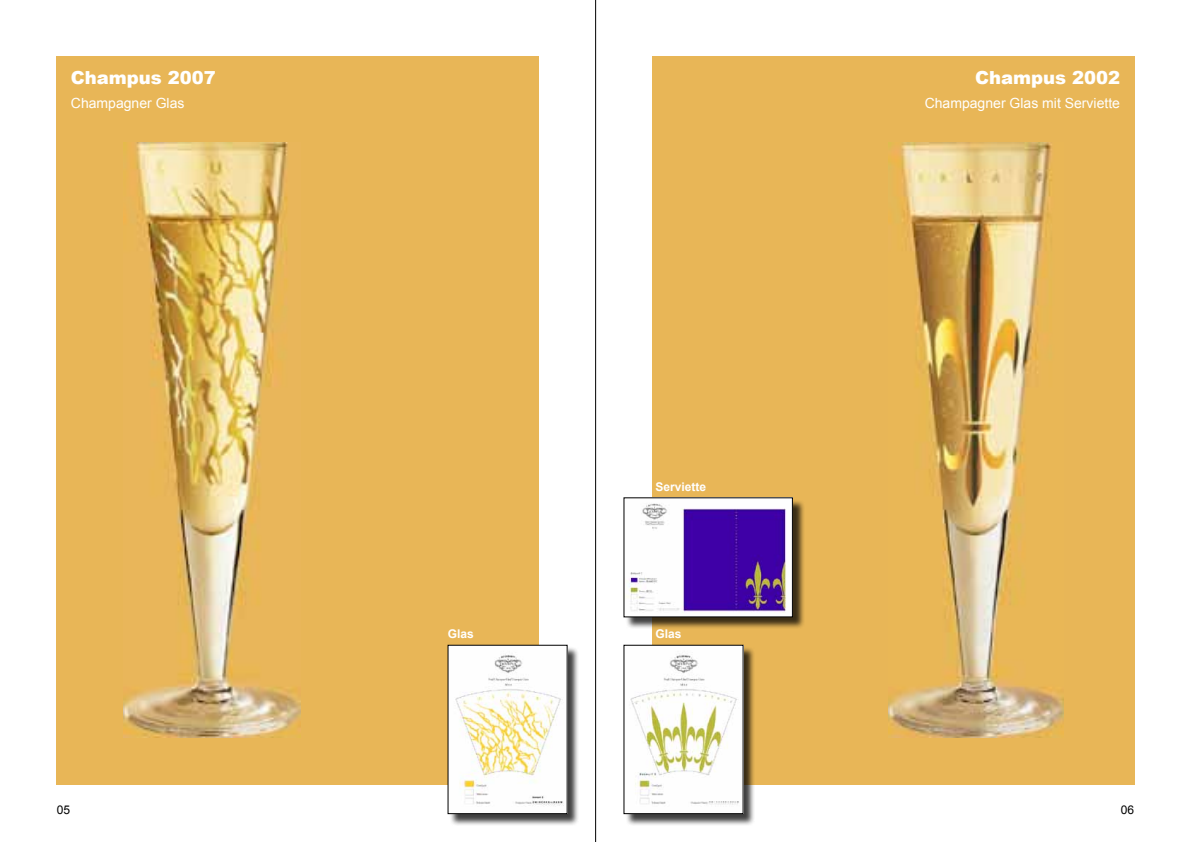
<style>
.page{position:relative;width:1191px;height:842px;background:#fff}
.page>*{position:absolute;margin:0;border:0;box-sizing:border-box;transform-origin:0 0}
.t1{font:900 18px "Arial";color:#fff}
.t2{font:14px "Arial";color:#fff}
.t3{font:700 12px "Arial";color:#fff}
.t4{font:12px "Arial";color:#000}
</style>
<div class="page">
<div style="left:57px;top:57px;width:482px;height:728px;background:#e8b657"></div>
<img style="left:123px;top:142px;width:177px;height:595px">
<div style="left:652px;top:57px;width:482px;height:728px;background:#e8b657"></div>
<img style="left:888px;top:142px;width:175px;height:595px">
<div style="left:625px;top:499px;width:180px;height:130px;background:#000;opacity:.75"></div>
<img style="left:626px;top:500px;width:164px;height:115px">
<div style="left:625px;top:647px;width:130px;height:179px;background:#000;opacity:.75"></div>
<img style="left:626px;top:647px;width:115px;height:165px">
<div style="left:449px;top:647px;width:131px;height:179px;background:#000;opacity:.75"></div>
<img style="left:450px;top:647px;width:115px;height:165px">
<hr style="left:595px;top:0;width:1px;height:842px;background:#000">
<p class="t1" style="left:71px;top:64px;width:147px">Champus 2007</p>
<p class="t2" style="left:71px;top:94px;width:115px">Champagner Glas</p>
<p class="t3" style="left:655px;top:479px;width:52px">Serviette</p>
<p class="t3" style="left:448px;top:626px;width:28px">Glas</p>
<p class="t3" style="left:655px;top:626px;width:28px">Glas</p>
<p class="t1" style="left:975px;top:64px;width:147px">Champus 2002</p>
<p class="t2" style="left:924px;top:94px;width:197px">Champagner Glas mit Serviette</p>
<p class="t4" style="left:57px;top:802px;width:15px">05</p>
<p class="t4" style="left:1121px;top:802px;width:15px">06</p>
</div>
